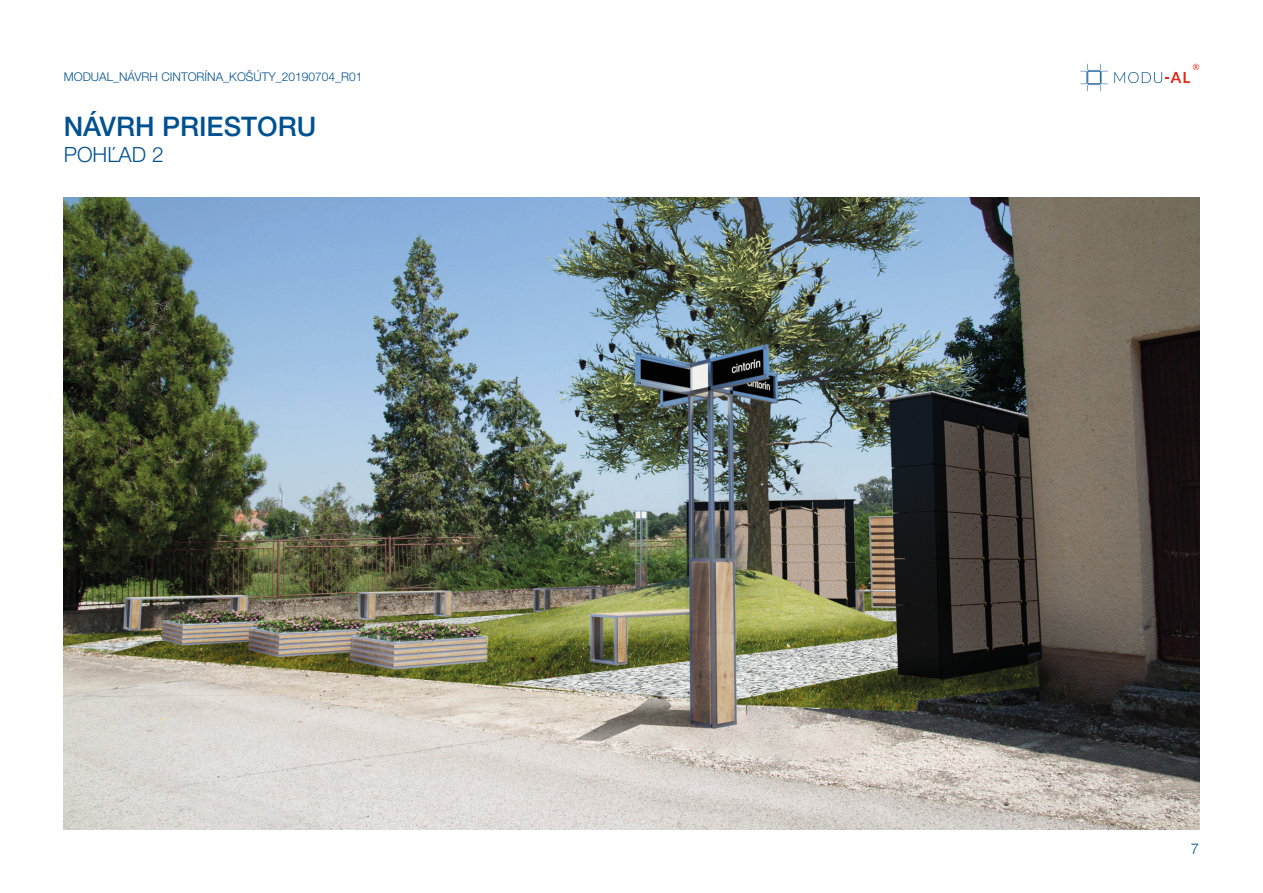
<style>
.page{position:relative;width:1263px;height:893px;background:#fff}
.page>*{position:absolute;margin:0;border:0;box-sizing:border-box;transform-origin:0 0}
.t1{font:500 27px "Helvetica Neue LT Pro";color:#005192}
.t2{font:300 21px "Helvetica Neue LT Pro";color:#005192}
.t3{font:300 15px "Helvetica Neue LT Com";color:#005192}
.t4{font:300 12px "Helvetica Neue LT Pro";color:#005192}
</style>
<div class="page">
<svg style="left:1114px;top:64px;width:85px;height:19px"></svg>
<svg style="left:1080px;top:64px;width:28px;height:27px"></svg>
<img style="left:64px;top:198px;width:1135px;height:631px">
<p class="t4" style="left:64px;top:69px;width:300px">MODUAL_NÁVRH CINTORÍNA_KOŠÚTY_20190704_R01</p>
<p class="t1" style="left:64px;top:110px;width:254px">NÁVRH PRIESTORU</p>
<p class="t2" style="left:64px;top:142px;width:101px">POHĽAD 2</p>
<p class="t3" style="left:1191px;top:839px;width:10px">7</p>
</div>
